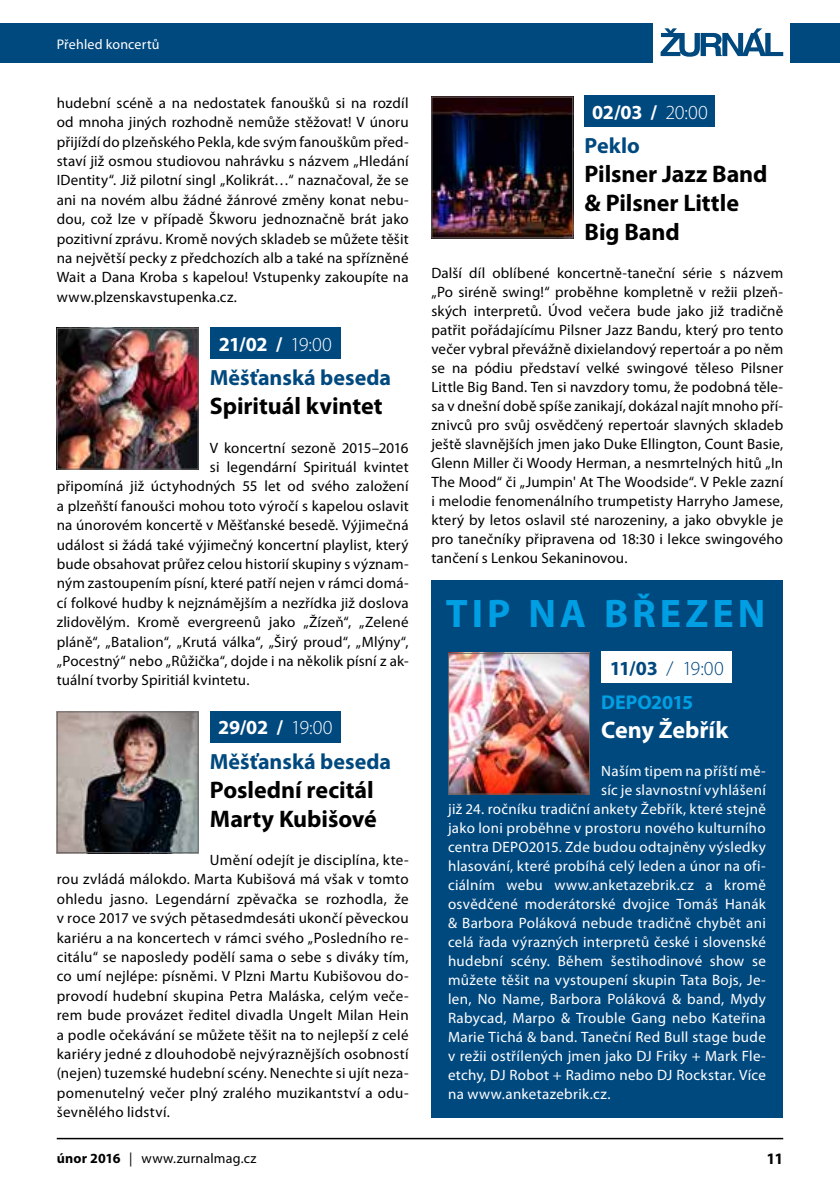
<style>
.page{position:relative;width:840px;height:1191px;background:#fff}
.page>*{position:absolute;margin:0;border:0;box-sizing:border-box;transform-origin:0 0}
.t1{font:700 40px "Myriad Pro";letter-spacing:.1em;color:#009fe3}
.t2{font:700 24px/28.8px "Myriad Pro";letter-spacing:-.005em;color:#000}
.t3{font:700 24px "Myriad Pro";letter-spacing:-.005em;color:#fff}
.t4{font:700 22px "Myriad Pro";color:#00497f}
.t5{font:700 20px "Myriad Pro";letter-spacing:-.015em;color:#fff}
.t6{font:700 20px/34.4px "Myriad Pro";letter-spacing:-.01em;color:#009fe3}
.t7{font:700 16px "Myriad Pro";color:#000}
.t8{font:15px/19.4px "Myriad Pro";letter-spacing:.01em;color:#000;text-align:justify}
.t9{font:15px "Myriad Pro";letter-spacing:.02em;color:#fff}
.t10{font:14px "Myriad Pro";letter-spacing:.015em;color:#000}
.t11{font:14px "Myriad Pro";letter-spacing:.015em;color:#fff}
.s1{font-weight:300}
.s2{color:#00497f}
.s3{font-weight:300;color:#00497f}
.s4{font-weight:700}
</style>
<div class="page">
<div style="left:0;top:23px;width:652px;height:39px;background:#00497f"></div>
<div style="left:789px;top:23px;width:50px;height:39px;background:#00497f"></div>
<svg style="left:660px;top:28px;width:122px;height:29px"></svg>
<hr style="left:57px;top:1137px;width:725px;height:2px;background:#000">
<div style="left:210px;top:328px;width:130px;height:31px;background:#00497f"></div>
<div style="left:210px;top:711px;width:130px;height:31px;background:#00497f"></div>
<img style="left:59px;top:330px;width:137px;height:137px">
<div style="left:57px;top:328px;width:141px;height:141px;border:1px solid #646363"></div>
<img style="left:59px;top:713px;width:137px;height:138px">
<div style="left:57px;top:711px;width:141px;height:142px;border:1px solid #646363"></div>
<div style="left:431px;top:580px;width:351px;height:537px;background:#00497f"></div>
<div style="left:601px;top:652px;width:130px;height:31px;background:#fff"></div>
<img style="left:450px;top:655px;width:137px;height:137px">
<div style="left:448px;top:653px;width:141px;height:141px;border:1px solid #646363"></div>
<div style="left:584px;top:96px;width:130px;height:31px;background:#00497f"></div>
<img style="left:433px;top:99px;width:138px;height:137px">
<div style="left:431px;top:97px;width:142px;height:141px;border:1px solid #646363"></div>
<p class="t11" style="left:57px;top:35px;width:104px">Přehled koncertů</p>
<p class="t8" style="left:57px;top:93px;width:353px">hudební scéně a na nedostatek fanoušků si na rozdíl od mnoha jiných rozhodně nemůže stěžovat! V únoru přijíždí do plzeňského Pekla, kde svým fanouškům před&shy;staví již osmou studiovou nahrávku s názvem „Hledání IDentity“. Již pilotní singl „Kolikrát…“ naznačoval, že se ani na novém albu žádné žánrové změny konat nebu&shy;dou, což lze v případě Škworu jednoznačně brát jako pozitivní zprávu. Kromě nových skladeb se můžete těšit na největší pecky z předchozích alb a také na spřízněné Wait a Dana Kroba s kapelou! Vstupenky zakoupíte na www.plzenskavstupenka.cz.</p>
<h3 class="t5" style="left:219px;top:331px;width:114px">21/02 / <span class="s1">19:00</span></h3>
<h3 class="t4" style="left:210px;top:363px;width:183px">Měšťanská beseda</h3>
<h2 class="t2" style="left:210px;top:391px;width:174px">Spirituál kvintet</h2>
<p class="t8" style="left:210px;top:437px;width:200px">V koncertní sezoně 2015–2016</p>
<p class="t8" style="left:210px;top:457px;width:200px">si legendární Spirituál kvintet</p>
<p class="t8" style="left:57px;top:476px;width:353px">připomíná již úctyhodných 55 let od svého založení</p>
<p class="t8" style="left:57px;top:496px;width:353px">a plzeňští fanoušci mohou toto výročí s kapelou oslavit</p>
<p class="t8" style="left:57px;top:515px;width:353px">na únorovém koncertě v Měšťanské besedě. Výjimečná</p>
<p class="t8" style="left:57px;top:534px;width:353px">událost si žádá také výjimečný koncertní playlist, který</p>
<p class="t8" style="left:57px;top:554px;width:353px">bude obsahovat průřez celou historií skupiny s význam-</p>
<p class="t8" style="left:57px;top:573px;width:353px">ným zastoupením písní, které patří nejen v rámci domá-</p>
<p class="t8" style="left:57px;top:593px;width:353px">cí folkové hudby k nejznámějším a nezřídka již doslova</p>
<p class="t8" style="left:57px;top:612px;width:353px">zlidovělým. Kromě evergreenů jako „Žízeň“, „Zelené</p>
<p class="t8" style="left:57px;top:631px;width:353px">pláně“, „Batalion“, „Krutá válka“, „Širý proud“, „Mlýny“,</p>
<p class="t8" style="left:57px;top:651px;width:353px">„Pocestný“ nebo „Růžička“, dojde i na několik písní z ak-</p>
<p class="t8" style="left:57px;top:670px;width:194px">tuální tvorby Spiritiál kvintetu.</p>
<h3 class="t5" style="left:218px;top:714px;width:116px">29/02 / <span class="s1">19:00</span></h3>
<h3 class="t4" style="left:210px;top:747px;width:183px">Měšťanská beseda</h3>
<h2 class="t2" style="left:210px;top:774px;width:168px">Poslední recitál<br>Marty Kubišové</h2>
<p class="t8" style="left:57px;top:850px;width:353px;text-indent:153px">Umění odejít je disciplína, kte&shy;rou zvládá málokdo. Marta Kubišová má však v tomto ohledu jasno. Legendární zpěvačka se rozhodla, že v roce 2017 ve svých pětasedmdesáti ukončí pěveckou kariéru a na koncertech v rámci svého „Posledního re&shy;citálu“ se naposledy podělí sama o sebe s diváky tím, co umí nejlépe: písněmi. V Plzni Martu Kubišovou do&shy;provodí hudební skupina Petra Maláska, celým veče&shy;rem bude provázet ředitel divadla Ungelt Milan Hein a podle očekávání se můžete těšit na to nejlepší z celé kariéry jedné z dlouhodobě nejvýraznějších osobností (nejen) tuzemské hudební scény. Nenechte si ujít neza&shy;pomenutelný večer plný zralého muzikantství a odu&shy;ševnělého lidství.</p>
<h3 class="t5" style="left:591px;top:99px;width:117px">02/03 / <span class="s1">20:00</span></h3>
<h3 class="t4" style="left:584px;top:131px;width:57px">Peklo</h3>
<h2 class="t2" style="left:584px;top:159px;width:184px">Pilsner Jazz Band &amp; Pilsner Little<br>Big Band</h2>
<p class="t8" style="left:431px;top:263px;width:353px">Další díl oblíbené koncertně-taneční série s názvem „Po siréně swing!“ proběhne kompletně v režii plzeň&shy;ských interpretů. Úvod večera bude jako již tradičně patřit pořádajícímu Pilsner Jazz Bandu, který pro tento večer vybral převážně dixielandový repertoár a po něm se na pódiu představí velké swingové těleso Pilsner Little Big Band. Ten si navzdory tomu, že podobná těle&shy;sa v dnešní době spíše zanikají, dokázal najít mnoho pří&shy;znivců pro svůj osvědčený repertoár slavných skladeb ještě slavnějších jmen jako Duke Ellington, Count Basie, Glenn Miller či Woody Herman, a nesmrtelných hitů „In The Mood“ či „Jumpin' At The Woodside“. V Pekle zazní i melodie fenomenálního trumpetisty Harryho Jamese, který by letos oslavil sté narozeniny, a jako obvykle je pro tanečníky připravena od 18:30 i lekce swingového tančení s Lenkou Sekaninovou.</p>
<h1 class="t1" style="left:445px;top:588px;width:321px">TIP NA BŘEZEN</h1>
<h3 class="t6" style="left:601px;top:650px;width:124px;text-indent:9px"><span class="s2">11/03</span> <span class="s3">/ 19:00<br></span>DEPO2015</h3>
<h2 class="t3" style="left:601px;top:714px;width:129px">Ceny Žebřík</h2>
<p class="t9" style="left:601px;top:762px;width:166px">Naším tipem na příští mě-</p>
<p class="t9" style="left:601px;top:781px;width:166px">síc je slavnostní vyhlášení</p>
<p class="t9" style="left:448px;top:800px;width:319px">již 24. ročníku tradiční ankety Žebřík, které stejně</p>
<p class="t9" style="left:448px;top:819px;width:319px">jako loni proběhne v prostoru nového kulturního</p>
<p class="t9" style="left:448px;top:838px;width:319px">centra DEPO2015. Zde budou odtajněny výsledky</p>
<p class="t9" style="left:448px;top:857px;width:319px">hlasování, které probíhá celý leden a únor na ofi-</p>
<p class="t9" style="left:448px;top:876px;width:319px">ciálním webu www.anketazebrik.cz a kromě</p>
<p class="t9" style="left:448px;top:895px;width:319px">osvědčené moderátorské dvojice Tomáš Hanák</p>
<p class="t9" style="left:448px;top:914px;width:319px">&amp; Barbora Poláková nebude tradičně chybět ani</p>
<p class="t9" style="left:448px;top:933px;width:319px">celá řada výrazných interpretů české i slovenské</p>
<p class="t9" style="left:448px;top:952px;width:319px">hudební scény. Během šestihodinové show se</p>
<p class="t9" style="left:448px;top:971px;width:319px">můžete těšit na vystoupení skupin Tata Bojs, Je-</p>
<p class="t9" style="left:448px;top:990px;width:319px">len, No Name, Barbora Poláková &amp; band, Mydy</p>
<p class="t9" style="left:448px;top:1009px;width:319px">Rabycad, Marpo &amp; Trouble Gang nebo Kateřina</p>
<p class="t9" style="left:448px;top:1028px;width:319px">Marie Tichá &amp; band. Taneční Red Bull stage bude</p>
<p class="t9" style="left:448px;top:1047px;width:319px">v režii ostřílených jmen jako DJ Friky + Mark Fle-</p>
<p class="t9" style="left:448px;top:1066px;width:319px">etchy, DJ Robot + Radimo nebo DJ Rockstar. Více</p>
<p class="t9" style="left:448px;top:1085px;width:164px">na www.anketazebrik.cz.</p>
<p class="t10" style="left:57px;top:1149px;width:201px"><span class="s4">únor 2016</span> | www.zurnalmag.cz</p>
<p class="t7" style="left:766px;top:1148px;width:18px">11</p>
</div>
